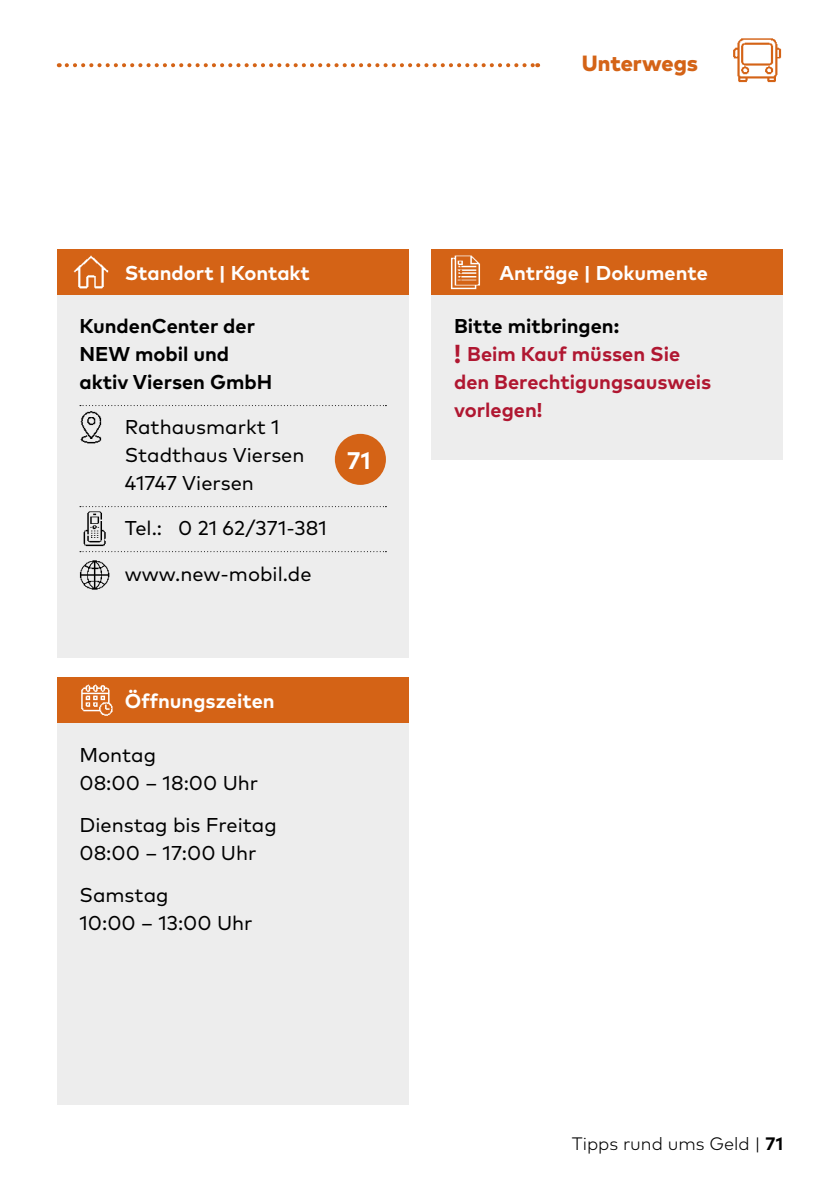
<style>
.page{position:relative;width:840px;height:1191px;background:#fff}
.page>*{position:absolute;margin:0;border:0;box-sizing:border-box;transform-origin:0 0}
.t1{font:700 24px "Mark Pro";color:#fff}
.t2{font:800 22px "Mark Pro";color:#d46316}
.t3{font:20px/28px "Mark Pro";color:#000}
.t4{font:700 20px/28px "Mark Pro";color:#b01731}
.t5{font:700 20px "Mark Pro";color:#fff}
.t6{font:700 20px/28px "Mark Pro";color:#000}
.t7{font:300 18px "Mark Pro";color:#000}
.s1{color:#000}
.s2{font-size:26px}
.s3{font-weight:700}
</style>
<div class="page">
<div style="left:57px;top:677px;width:351px;height:46px;background:#d46316"></div>
<div style="left:57px;top:249px;width:351px;height:46px;background:#d46316"></div>
<div style="left:57px;top:723px;width:351px;height:381px;background:#ededed"></div>
<div style="left:57px;top:295px;width:351px;height:363px;background:#ededed"></div>
<svg style="left:80px;top:405px;width:306px;height:1px"></svg>
<svg style="left:80px;top:506px;width:306px;height:1px"></svg>
<svg style="left:80px;top:551px;width:306px;height:1px"></svg>
<img style="left:80px;top:411px;width:22px;height:33px">
<img style="left:83px;top:511px;width:23px;height:36px">
<img style="left:79px;top:560px;width:31px;height:30px">
<img style="left:81px;top:684px;width:32px;height:32px">
<img style="left:73px;top:255px;width:36px;height:34px">
<svg style="left:67px;top:63px;width:471px;height:4px"></svg>
<img style="left:733px;top:38px;width:49px;height:45px">
<div style="left:431px;top:295px;width:351px;height:164px;background:#ededed"></div>
<div style="left:431px;top:249px;width:351px;height:46px;background:#d46316"></div>
<img style="left:451px;top:255px;width:29px;height:35px">
<div style="left:334px;top:434px;width:52px;height:51px;background:#d46316;border-radius:50%"></div>
<p class="t5" style="left:125px;top:258px;width:186px">Standort | Kontakt</p>
<p class="t6" style="left:79px;top:311px;width:194px">KundenCenter der<br>NEW mobil und aktiv Viersen GmbH</p>
<p class="t3" style="left:125px;top:412px;width:181px">Rathausmarkt 1<br>Stadthaus Viersen<br>41747 Viersen</p>
<p class="t3" style="left:125px;top:513px;width:203px">Tel.: 0 21 62/371-381</p>
<p class="t3" style="left:125px;top:558px;width:188px">www.new-mobil.de</p>
<p class="t1" style="left:347px;top:442px;width:25px">71</p>
<p class="t5" style="left:125px;top:686px;width:151px">Öffnungszeiten</p>
<p class="t3" style="left:79px;top:739px;width:180px">Montag<br>08:00 – 18:00 Uhr</p>
<p class="t3" style="left:79px;top:809px;width:199px">Dienstag bis Freitag<br>08:00 – 17:00 Uhr</p>
<p class="t3" style="left:79px;top:879px;width:175px">Samstag<br>10:00 – 13:00 Uhr</p>
<p class="t2" style="left:581px;top:46px;width:118px">Unterwegs</p>
<p class="t5" style="left:499px;top:258px;width:210px">Anträge | Dokumente</p>
<p class="t4" style="left:454px;top:311px;width:259px"><span class="s1">Bitte mitbringen:<br></span><span class="s2">!</span> Beim Kauf müssen Sie den Berechtigungsausweis vorlegen!</p>
<p class="t7" style="left:571px;top:1130px;width:213px">Tipps rund ums Geld | <span class="s3">71</span></p>
</div>
